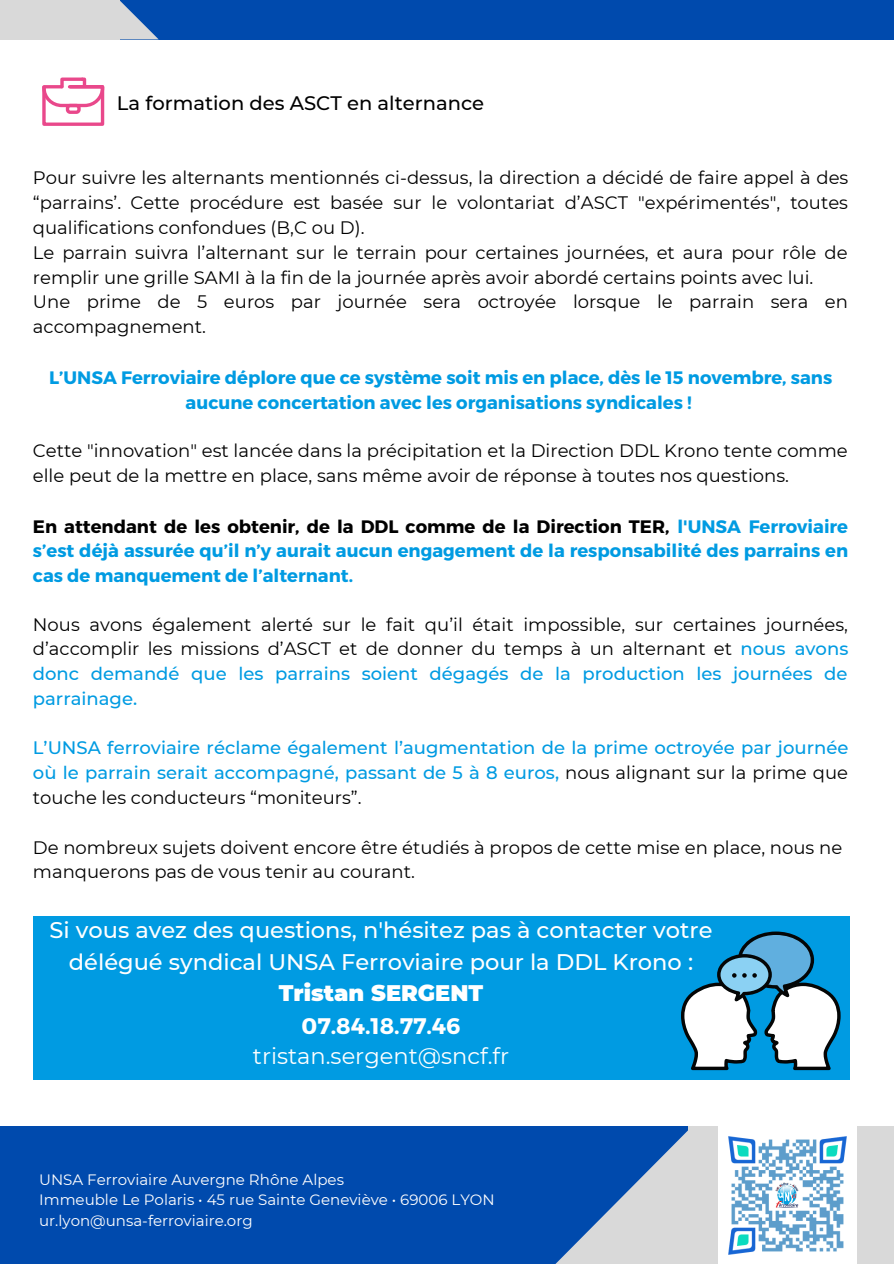
<style>
.page{position:relative;width:894px;height:1264px;background:#fff}
.page>*{position:absolute;margin:0;border:0;box-sizing:border-box;transform-origin:0 0}
.t1{font:500 22.5px/31.5px "Montserrat";color:#fff;text-align:center}
.t2{font:22.5px "Montserrat";color:#fff}
.t3{font:900 22.5px "Montserrat";color:#fff}
.t4{font:700 22.5px "Montserrat";color:#fff}
.t5{font:500 19.5px "Montserrat";color:#000}
.t6{font:18px/24.8px "Montserrat";color:#000}
.t7{font:700 18px/24.8px "Montserrat";color:#009be2;text-align:center}
.t8{font:500 18px/24.8px "Montserrat";color:#009be2;text-align:justify}
.t9{font:15px "Montserrat";color:#fff}
.s1{color:#000}
.s2{font-weight:500;color:#009be2}
.s3{font-weight:400;color:#000}
</style>
<div class="page">
<div style="left:0;top:0;width:893px;height:39px;background:#004aad"></div>
<svg style="left:119px;top:0;width:39px;height:39px"></svg>
<div style="left:0;top:0;width:119px;height:39px;background:#d9d9d9"></div>
<svg style="left:42px;top:77px;width:62px;height:49px"></svg>
<div style="left:0;top:1126px;width:893px;height:137px;background:#004aad"></div>
<svg style="left:556px;top:1130px;width:132px;height:133px"></svg>
<div style="left:688px;top:1126px;width:205px;height:137px;background:#d9d9d9"></div>
<img style="left:718px;top:1126px;width:138px;height:137px">
<div style="left:33px;top:916px;width:816px;height:163px;background:#009be2"></div>
<svg style="left:681px;top:931px;width:160px;height:139px"></svg>
<p class="t5" style="left:117px;top:91px;width:368px">La formation des ASCT en alternance</p>
<p class="t6" style="left:33px;top:165px;width:816px;text-align:justify">Pour suivre les alternants mentionnés ci-dessus, la direction a décidé de faire appel à des “parrains’. Cette procédure est basée sur le volontariat d’ASCT "expérimentés", toutes qualifications confondues (B,C ou D).</p>
<p class="t6" style="left:33px;top:240px;width:816px">Le parrain suivra l’alternant sur le terrain pour certaines journées, et aura pour rôle de remplir une grille SAMI à la fin de la journée après avoir abordé certains points avec lui.</p>
<p class="t6" style="left:33px;top:289px;width:816px">Une prime de 5 euros par journée sera octroyée lorsque le parrain sera en accompagnement.</p>
<p class="t7" style="left:49px;top:364px;width:784px">L’UNSA Ferroviaire déplore que ce système soit mis en place, dès le 15 novembre, sans aucune concertation avec les organisations syndicales !</p>
<p class="t6" style="left:33px;top:438px;width:816px">Cette "innovation" est lancée dans la précipitation et la Direction DDL Krono tente comme elle peut de la mettre en place, sans même avoir de réponse à toutes nos questions.</p>
<p class="t7" style="left:33px;top:513px;width:816px;text-align:justify"><span class="s1">En attendant de les obtenir, de la DDL comme de la Direction TER,</span> l'UNSA Ferroviaire s’est déjà assurée qu’il n’y aurait aucun engagement de la responsabilité des parrains en cas de manquement de l’alternant.</p>
<p class="t6" style="left:33px;top:611px;width:816px;text-align:justify">Nous avons également alerté sur le fait qu’il était impossible, sur certaines journées, d’accomplir les missions d’ASCT et de donner du temps à un alternant et <span class="s2">nous avons donc demandé que les parrains soient dégagés de la production les journées de parrainage.</span></p>
<p class="t8" style="left:33px;top:735px;width:816px">L’UNSA ferroviaire réclame également l’augmentation de la prime octroyée par journée où le parrain serait accompagné, passant de 5 à 8 euros, <span class="s3">nous alignant sur la prime que touche les conducteurs “moniteurs”.</span></p>
<p class="t6" style="left:33px;top:834px;width:810px">De nombreux sujets doivent encore être étudiés à propos de cette mise en place, nous ne manquerons pas de vous tenir au courant.</p>
<p class="t1" style="left:50px;top:914px;width:664px">Si vous avez des questions, n'hésitez pas à contacter votre délégué syndical UNSA Ferroviaire pour la DDL Krono :</p>
<p class="t3" style="left:279px;top:979px;width:206px">Tristan SERGENT</p>
<p class="t4" style="left:301px;top:1011px;width:160px">07.84.18.77.46</p>
<p class="t2" style="left:253px;top:1042px;width:258px">tristan.sergent@sncf.fr</p>
<p class="t9" style="left:39px;top:1170px;width:306px">UNSA Ferroviaire Auvergne Rhône Alpes</p>
<p class="t9" style="left:39px;top:1190px;width:457px">Immeuble Le Polaris • 45 rue Sainte Geneviève • 69006 LYON</p>
<p class="t9" style="left:39px;top:1210px;width:215px">ur.lyon@unsa-ferroviaire.org</p>
</div>
